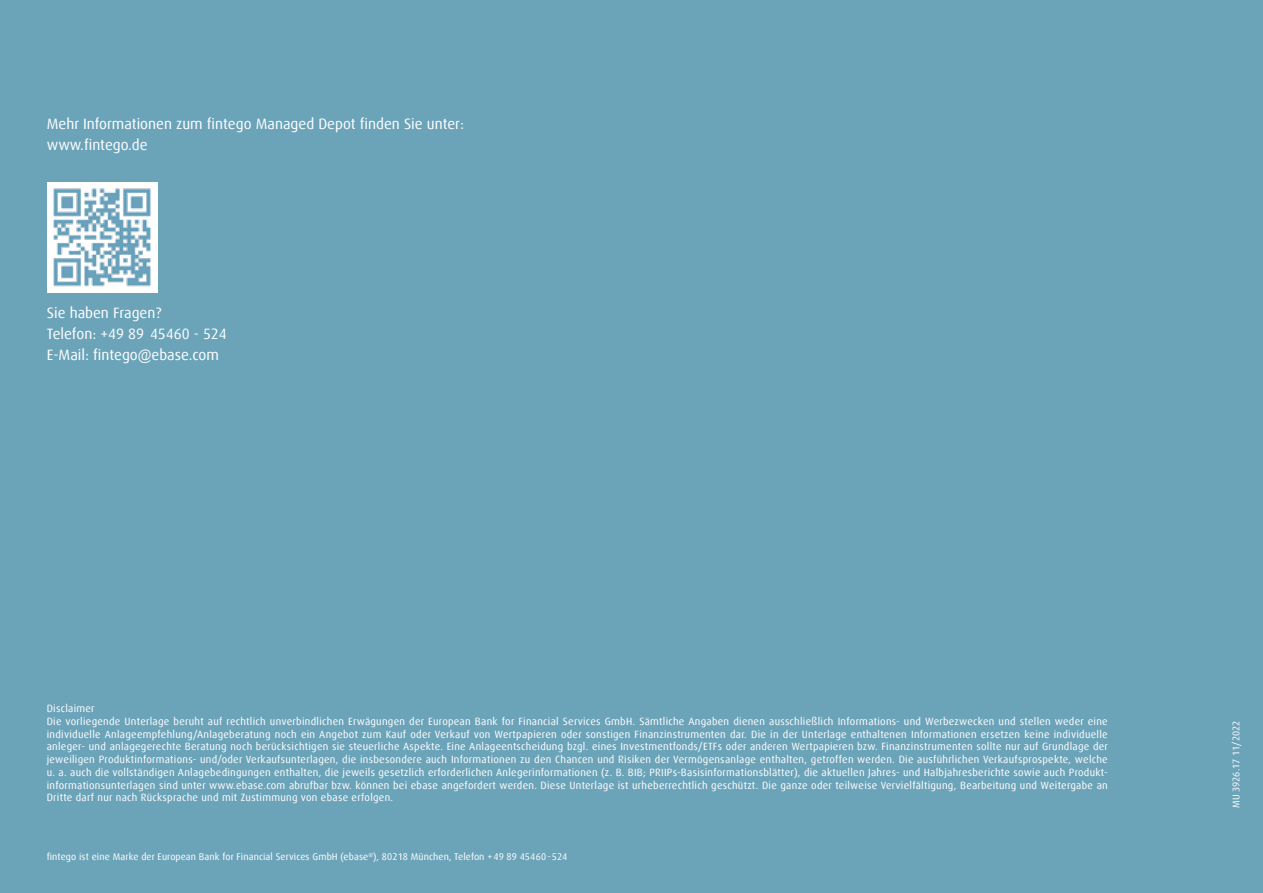
<style>
.page{position:relative;width:1263px;height:893px;background:#6ba3b9}
.page>*{position:absolute;margin:0;border:0;box-sizing:border-box;transform-origin:0 0}
.t1{font:15px/21px "Dax Offc";color:#fff}
.t2{font:10.5px/12.8px "Dax Offc";letter-spacing:.025em;color:#fff}
.t3{font:9.75px "Dax Offc";letter-spacing:.01em;color:#fff}
</style>
<div class="page">
<img style="left:47px;top:182px;width:110px;height:110px">
<h1 class="t1" style="left:47px;top:113px;width:419px">Mehr Informationen zum fintego Managed Depot finden Sie unter: www.fintego.de</h1>
<h1 class="t1" style="left:47px;top:302px;width:182px">Sie haben Fragen?<br>Telefon: +49 89 45460 - 524<br>E-Mail: fintego@ebase.com</h1>
<p class="t2" style="left:47px;top:702px;width:1063px">Disclaimer<br>Die vorliegende Unterlage beruht auf rechtlich unverbindlichen Erwägungen der European Bank for Financial Services GmbH. Sämtliche Angaben dienen ausschließlich Informations- und Werbezwecken und stellen weder eine individuelle Anlageempfehlung/Anlageberatung noch ein Angebot zum Kauf oder Verkauf von Wertpapieren oder sonstigen Finanzinstrumenten dar. Die in der Unterlage enthaltenen Informationen ersetzen keine individuelle anleger- und anlagegerechte Beratung noch berücksichtigen sie steuerliche Aspekte. Eine Anlageentscheidung bzgl. eines Investmentfonds/ETFs oder anderen Wertpapieren bzw. Finanzinstrumenten sollte nur auf Grundlage der jeweiligen Produktinformations- und/oder Verkaufsunterlagen, die insbesondere auch Informationen zu den Chancen und Risiken der Vermögensanlage enthalten, getroffen werden. Die ausführlichen Verkaufsprospekte, welche u. a. auch die vollständigen Anlagebedingungen enthalten, die jeweils gesetzlich erforderlichen Anlegerinformationen (z. B. BIB; PRIIPs-Basisinformationsblätter), die aktuellen Jahres- und Halbjahresberichte sowie auch Produkt&shy;informationsunterlagen sind unter www.ebase.com abrufbar bzw. können bei ebase angefordert werden. Diese Unterlage ist urheberrechtlich geschützt. Die ganze oder teilweise Vervielfältigung, Bearbeitung und Weitergabe an Dritte darf nur nach Rücksprache und mit Zustimmung von ebase erfolgen.</p>
<p class="t3" style="left:47px;top:850px;width:522px">fintego ist eine Marke der European Bank for Financial Services GmbH (ebase<sup>®</sup>), 80218 München, Telefon +49 89 45460-524</p>
<p class="t3" style="left:1230px;top:808px;width:89px;rotate:-90deg">MU 3926.17 11/2022</p>
</div>
